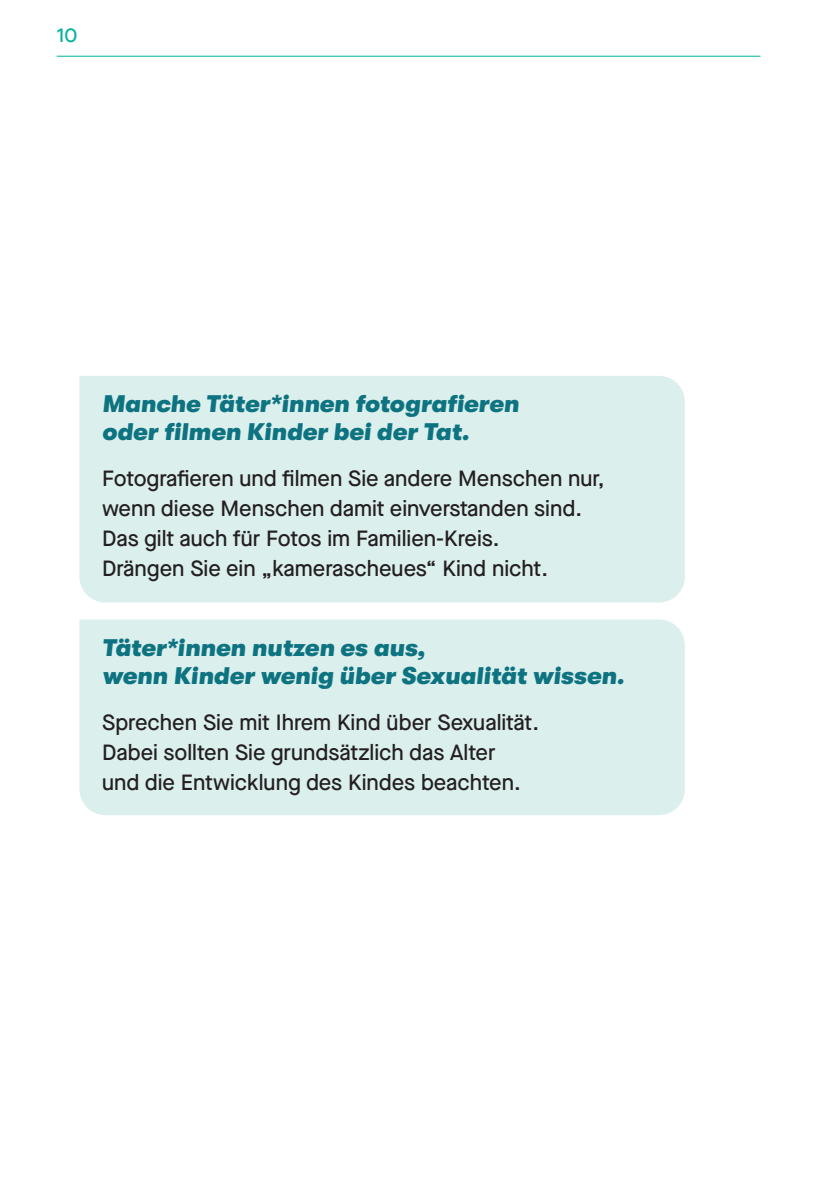
<style>
.page{position:relative;width:840px;height:1191px;background:#fff}
.page>*{position:absolute;margin:0;border:0;box-sizing:border-box;transform-origin:0 0}
.t1{font:24px/28px "GT Walsheim Bl Ob";color:#0e7381}
.t2{font:500 22px/30px "Maison Neue";color:#231f20}
.t3{font:500 20px "Maison Neue";color:#00b19d}
</style>
<div class="page">
<div style="left:79px;top:376px;width:605px;height:226px;background:#dbefec"></div>
<div style="left:79px;top:619px;width:605px;height:196px;background:#dbefec"></div>
<hr style="left:57px;top:56px;width:703px;height:1px;background:#00b19d">
<p class="t3" style="left:57px;top:21px;width:22px">10</p>
<p class="t1" style="left:102px;top:390px;width:418px">Manche Täter*innen fotografieren oder filmen Kinder bei der Tat.</p>
<p class="t2" style="left:102px;top:463px;width:504px">Fotografieren und filmen Sie andere Menschen nur, wenn diese Menschen damit einverstanden sind.<br>Das gilt auch für Fotos im Familien-Kreis.<br>Drängen Sie ein „kamerascheues“ Kind nicht.</p>
<p class="t1" style="left:102px;top:634px;width:523px">Täter*innen nutzen es aus,<br>wenn Kinder wenig über Sexualität wissen.</p>
<p class="t2" style="left:102px;top:707px;width:438px">Sprechen Sie mit Ihrem Kind über Sexualität.<br>Dabei sollten Sie grundsätzlich das Alter<br>und die Entwicklung des Kindes beachten.</p>
</div>
